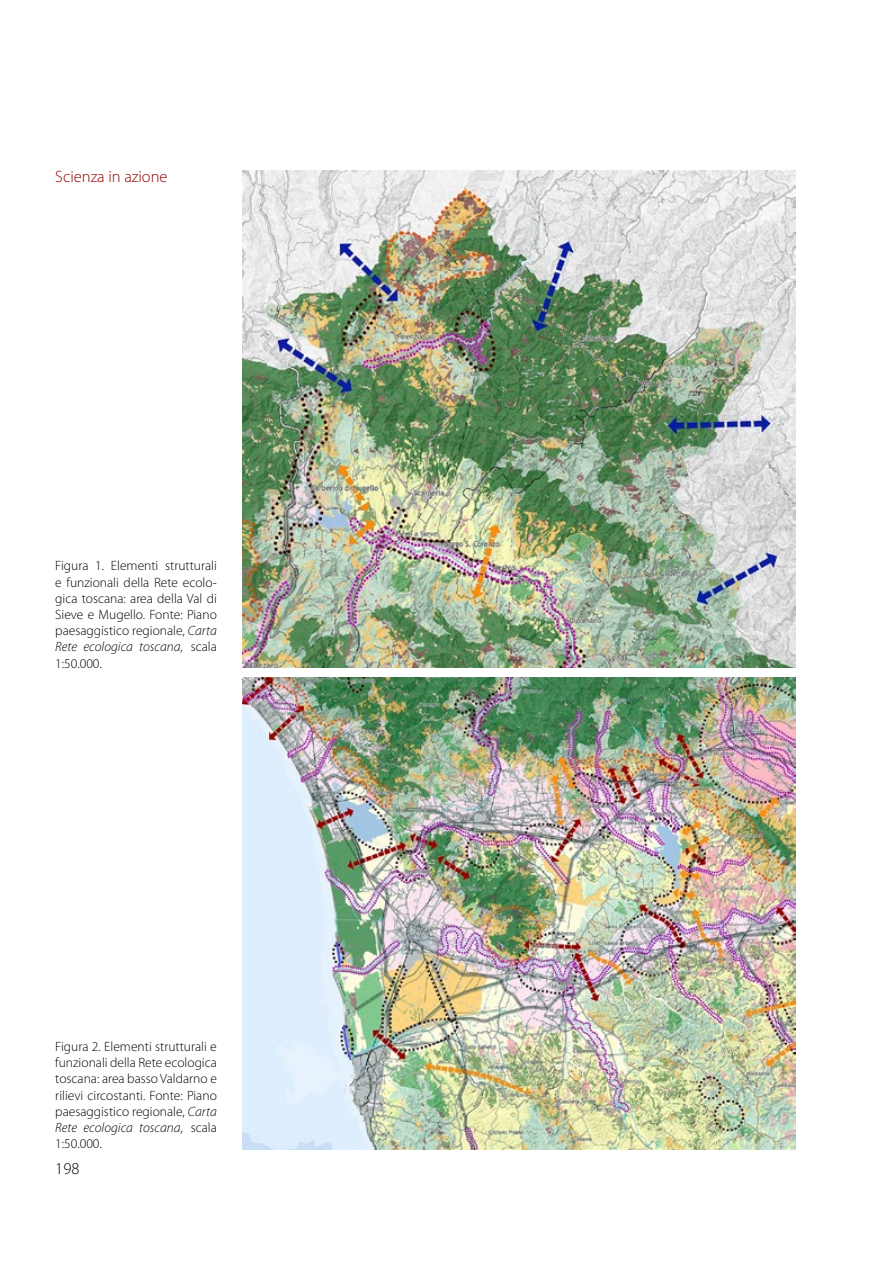
<style>
.page{position:relative;width:893px;height:1263px;background:#fff}
.page>*{position:absolute;margin:0;border:0;box-sizing:border-box;transform-origin:0 0}
.t1{font:300 16.5px "Myriad Pro";color:#950000}
.t2{font:300 16.5px "Myriad Pro";color:#000}
.t3{font:300 13.5px/16.2px "Myriad Pro";color:#000;text-align:justify}
.s1{font-style:italic}
</style>
<div class="page">
<img style="left:242px;top:170px;width:553px;height:498px">
<img style="left:242px;top:677px;width:553px;height:472px">
<p class="t1" style="left:55px;top:167px;width:114px">Scienza in azione</p>
<p class="t3" style="left:55px;top:558px;width:163px">Figura 1. Elementi strutturali e funzionali della Rete ecolo&shy;gica toscana: area della Val di Sieve e Mugello. Fonte: Piano paesaggistico regionale, <span class="s1">Carta Rete ecologica toscana</span>, scala 1:50.000.</p>
<p class="t3" style="left:55px;top:1038px;width:163px">Figura 2. Elementi strutturali e funzionali della Rete ecologica toscana: area basso Valdarno e rilievi circostanti. Fonte: Piano paesaggistico regionale, <span class="s1">Carta Rete ecologica toscana</span>, scala 1:50.000.</p>
<p class="t2" style="left:55px;top:1158px;width:26px">198</p>
</div>
